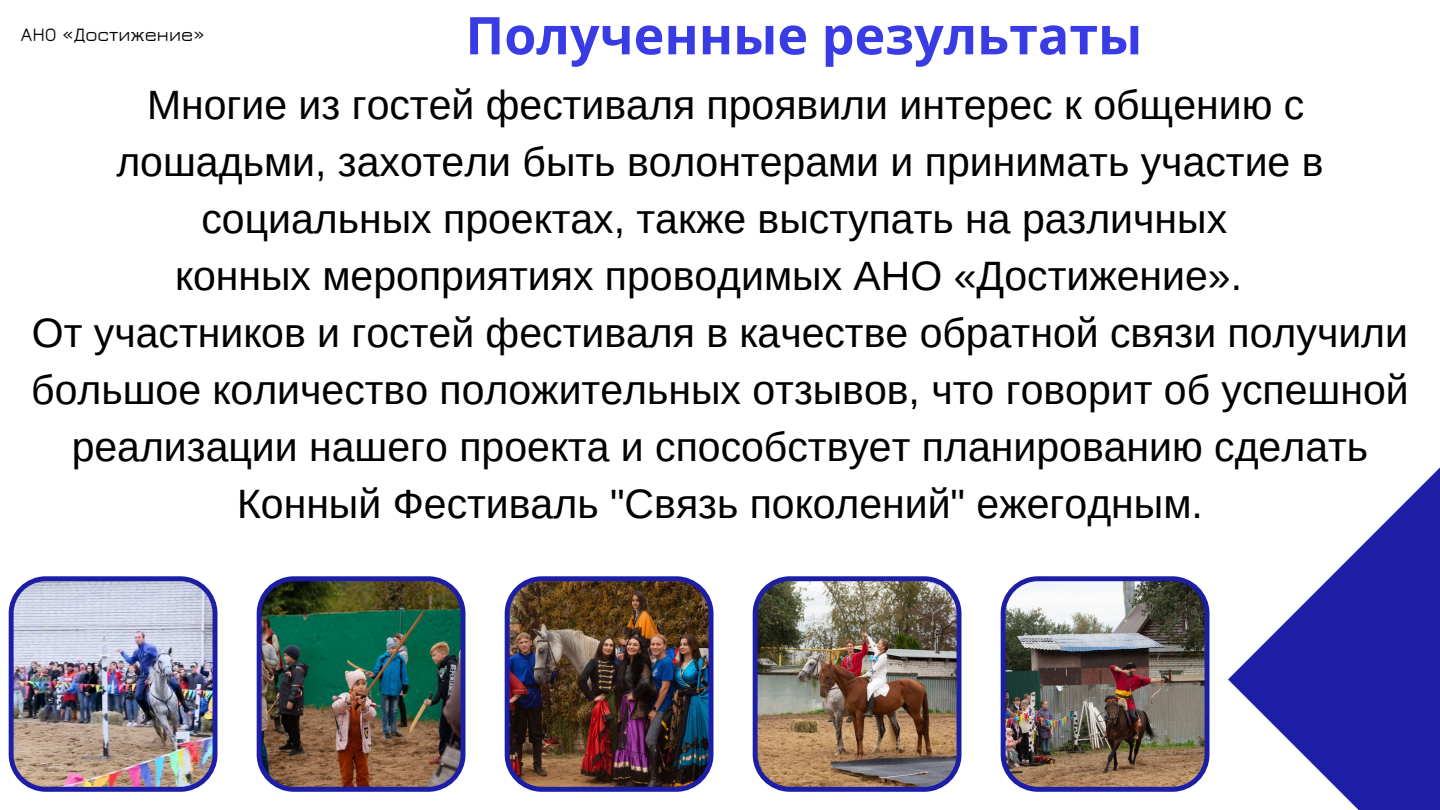
<style>
.page{position:relative;width:1440px;height:810px;background:#fff}
.page>*{position:absolute;margin:0;border:0;box-sizing:border-box;transform-origin:0 0}
.t1{font:700 52px "Open Sans";color:#393be4}
.t2{font:41px/57px "Arimo";color:#000;text-align:center}
.t3{font:500 19.3px "Jura";color:#000}
</style>
<div class="page">
<svg style="left:1228px;top:467px;width:212px;height:343px;fill:#1c1ea6"></svg>
<img style="left:9px;top:576px;width:208px;height:216px">
<img style="left:257px;top:576px;width:208px;height:216px">
<img style="left:505px;top:576px;width:208px;height:216px">
<img style="left:753px;top:576px;width:208px;height:216px">
<img style="left:1001px;top:576px;width:208px;height:216px">
<p class="t3" style="left:21px;top:23px;width:186px">АНО «Достижение»</p>
<p class="t1" style="left:465px;top:-1px;width:678px">Полученные результаты</p>
<p class="t2" style="left:31px;top:76px;width:1379px">Многие из гостей фестиваля проявили интерес к общению с лошадьми, захотели быть волонтерами и принимать участие в социальных проектах, также выступать на различных<br>конных мероприятиях проводимых АНО «Достижение».<br>От участников и гостей фестиваля в качестве обратной связи получили большое количество положительных отзывов, что говорит об успешной реализации нашего проекта и способствует планированию сделать Конный Фестиваль "Связь поколений" ежегодным.</p>
</div>
